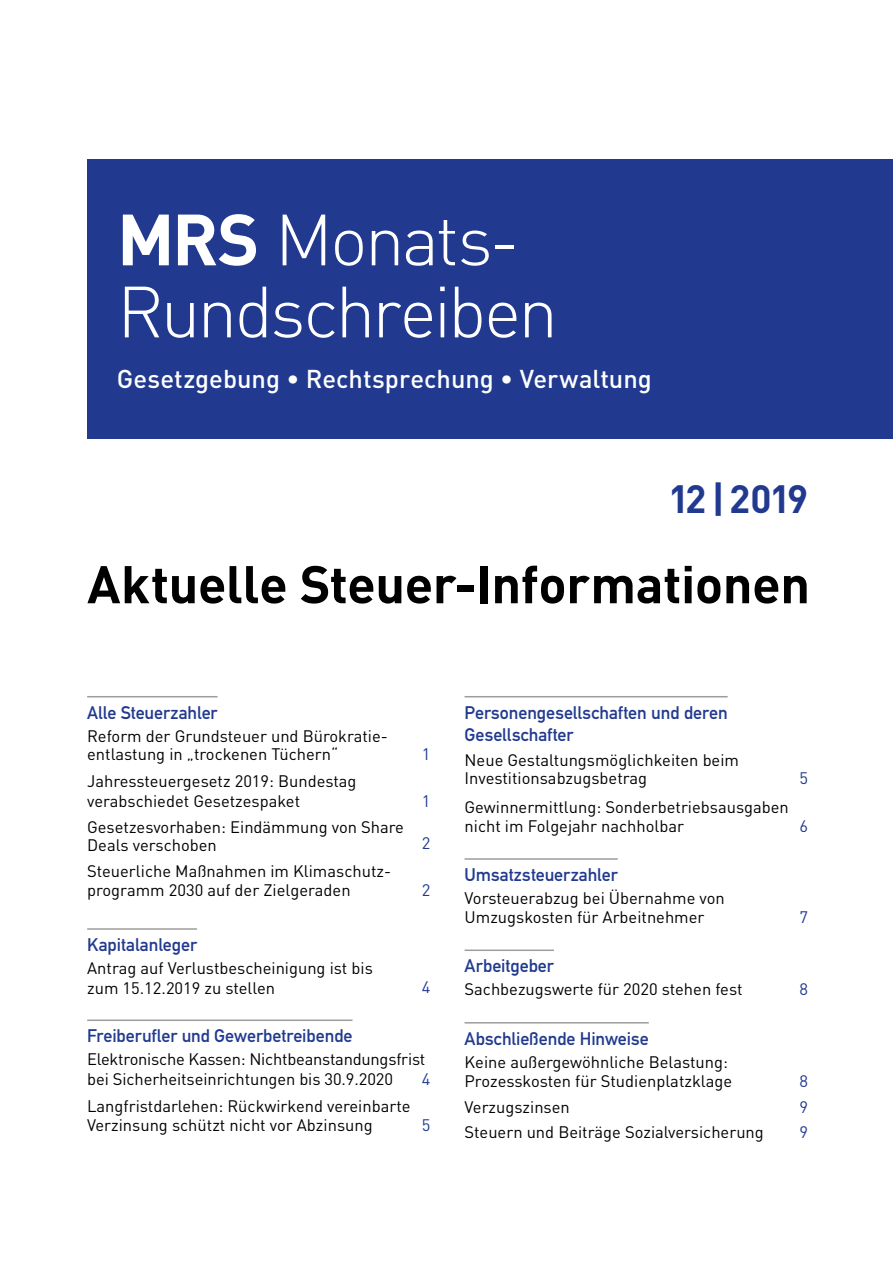
<style>
.page{position:relative;width:893px;height:1263px;background:#fff}
.page>*{position:absolute;margin:0;border:0;box-sizing:border-box;transform-origin:0 0}
.t1{font:300 71.25px/72px "DIN Pro";letter-spacing:-.04em;color:#fff}
.t2{font:700 52.2px "DIN Pro";letter-spacing:-.01em;color:#000}
.t3{font:700 39px "DIN Pro";letter-spacing:-.01em;color:#213a8f}
.t4{font:500 25.5px "DIN Pro";color:#fff}
.t5{font:18px/22.5px "DIN Mittelschrift Std";letter-spacing:-.005em;color:#213a8f}
.t6{font:16.5px/18.8px "DIN Pro";color:#000}
.t7{font:16.5px "DIN Pro";color:#213a8f}
.s1{font-weight:700}
</style>
<div class="page">
<hr style="left:87px;top:696px;width:131px;height:1px;background:#9d9d9c">
<hr style="left:87px;top:928px;width:110px;height:2px;background:#9d9d9c">
<hr style="left:87px;top:1019px;width:266px;height:2px;background:#9d9d9c">
<hr style="left:465px;top:696px;width:263px;height:1px;background:#9d9d9c">
<hr style="left:465px;top:858px;width:153px;height:2px;background:#9d9d9c">
<hr style="left:465px;top:949px;width:89px;height:2px;background:#9d9d9c">
<hr style="left:465px;top:1022px;width:184px;height:1px;background:#9d9d9c">
<div style="left:87px;top:160px;width:806px;height:279px;background:#213a8f"></div>
<h1 class="t1" style="left:117px;top:201px;width:443px"><span class="s1">MRS</span> Monats-<br>Rundschreiben</h1>
<h3 class="t4" style="left:117px;top:361px;width:536px">Gesetzgebung • Rechtsprechung • Verwaltung</h3>
<h3 class="t3" style="left:670px;top:473px;width:139px">12|2019</h3>
<h2 class="t2" style="left:87px;top:549px;width:724px">Aktuelle Steuer-Informationen</h2>
<p class="t5" style="left:87px;top:701px;width:132px">Alle Steuerzahler</p>
<p class="t6" style="left:87px;top:726px;width:302px;line-height:18px">Reform der Grundsteuer und Bürokratie&shy;entlastung in „trockenen Tüchern“</p>
<p class="t6" style="left:87px;top:771px;width:271px;line-height:19.5px">Jahressteuergesetz 2019: Bundestag verabschiedet Gesetzespaket</p>
<p class="t6" style="left:87px;top:817px;width:318px;line-height:18px">Gesetzesvorhaben: Eindämmung von Share<br>Deals verschoben</p>
<p class="t6" style="left:87px;top:861px;width:305px">Steuerliche Maßnahmen im Klimaschutz&shy;programm 2030 auf der Zielgeraden</p>
<p class="t5" style="left:87px;top:933px;width:111px">Kapitalanleger</p>
<p class="t6" style="left:87px;top:957px;width:287px;line-height:20.2px">Antrag auf Verlustbescheinigung ist bis zum 15.12.2019 zu stellen</p>
<p class="t7" style="left:422px;top:742px;width:10px">1</p>
<p class="t7" style="left:422px;top:789px;width:10px">1</p>
<p class="t7" style="left:422px;top:832px;width:10px">2</p>
<p class="t7" style="left:422px;top:878px;width:10px">2</p>
<p class="t7" style="left:422px;top:975px;width:10px">4</p>
<p class="t5" style="left:87px;top:1025px;width:267px">Freiberufler und Gewerbetreibende</p>
<p class="t6" style="left:87px;top:1049px;width:340px;line-height:19.5px">Elektronische Kassen: Nichtbeanstandungsfrist bei Sicherheitseinrichtungen bis 30.9.2020</p>
<p class="t7" style="left:422px;top:1068px;width:10px">4</p>
<p class="t6" style="left:87px;top:1096px;width:325px">Langfristdarlehen: Rückwirkend vereinbarte<br>Verzinsung schützt nicht vor Abzinsung</p>
<p class="t7" style="left:422px;top:1114px;width:10px">5</p>
<p class="t5" style="left:465px;top:701px;width:265px">Personengesellschaften und deren<br>Gesellschafter</p>
<p class="t6" style="left:465px;top:750px;width:276px;line-height:18px">Neue Gestaltungsmöglichkeiten beim<br>Investitionsabzugsbetrag</p>
<p class="t6" style="left:465px;top:797px;width:326px">Gewinnermittlung: Sonderbetriebsausgaben nicht im Folgejahr nachholbar</p>
<p class="t7" style="left:799px;top:766px;width:10px">5</p>
<p class="t7" style="left:799px;top:814px;width:10px">6</p>
<p class="t5" style="left:465px;top:863px;width:155px">Umsatzsteuerzahler</p>
<p class="t6" style="left:465px;top:888px;width:262px">Vorsteuerabzug bei Übernahme von<br>Umzugskosten für Arbeitnehmer</p>
<p class="t7" style="left:799px;top:905px;width:10px">7</p>
<p class="t5" style="left:465px;top:955px;width:91px">Arbeitgeber</p>
<p class="t6" style="left:465px;top:979px;width:279px">Sachbezugswerte für 2020 stehen fest</p>
<p class="t7" style="left:799px;top:978px;width:10px">8</p>
<p class="t5" style="left:465px;top:1027px;width:186px">Abschließende Hinweise</p>
<p class="t6" style="left:465px;top:1052px;width:269px">Keine außergewöhnliche Belastung:<br>Prozesskosten für Studienplatzklage</p>
<p class="t7" style="left:799px;top:1069px;width:10px">8</p>
<p class="t6" style="left:465px;top:1097px;width:107px">Verzugszinsen</p>
<p class="t7" style="left:799px;top:1096px;width:10px">9</p>
<p class="t6" style="left:465px;top:1122px;width:301px">Steuern und Beiträge Sozialversicherung</p>
<p class="t7" style="left:799px;top:1121px;width:10px">9</p>
</div>
